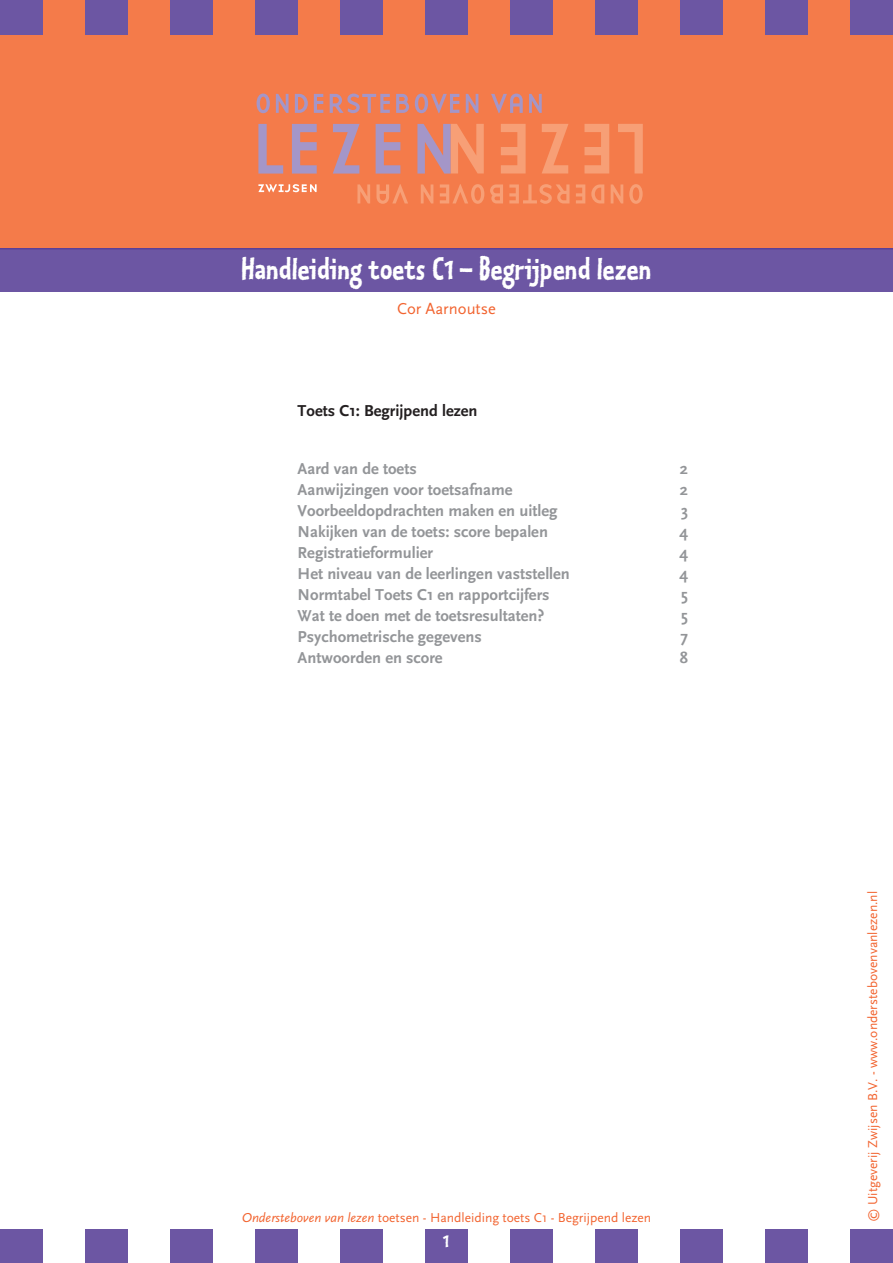
<style>
.page{position:relative;width:893px;height:1263px;background:#fff}
.page>*{position:absolute;margin:0;border:0;box-sizing:border-box;transform-origin:0 0}
._02_Eerste_pagina_02{font:33px "Kosmik Bold One";color:#fff}
._02_Eerste_pagina_02-2{font:700 16.5px "Scala Sans";color:#939598}
._02_Eerste_pagina_02-3{font:700 16.5px "Scala Sans";color:#231f20}
._02_Eerste_pagina_02-4{font:16.5px "Scala Sans";color:#f26430}
._01_Basispagina_01_G{font:13.5px "Scala Sans";color:#f26430}
.s1{font-style:italic}
</style>
<div class="page">
<div style="left:0;top:1229px;width:43px;height:34px;background:#6c56a3"></div>
<div style="left:85px;top:1229px;width:43px;height:34px;background:#6c56a3"></div>
<div style="left:170px;top:1229px;width:43px;height:34px;background:#6c56a3"></div>
<div style="left:255px;top:1229px;width:43px;height:34px;background:#6c56a3"></div>
<div style="left:340px;top:1229px;width:43px;height:34px;background:#6c56a3"></div>
<div style="left:425px;top:1229px;width:43px;height:34px;background:#6c56a3"></div>
<div style="left:510px;top:1229px;width:43px;height:34px;background:#6c56a3"></div>
<div style="left:595px;top:1229px;width:43px;height:34px;background:#6c56a3"></div>
<div style="left:680px;top:1229px;width:43px;height:34px;background:#6c56a3"></div>
<div style="left:765px;top:1229px;width:43px;height:34px;background:#6c56a3"></div>
<div style="left:850px;top:1229px;width:43px;height:34px;background:#6c56a3"></div>
<div style="left:0;top:249px;width:893px;height:42px;background:#6c56a3"></div>
<div style="left:0;top:0;width:893px;height:249px;background:#f47b4a"></div>
<div style="left:0;top:0;width:43px;height:35px;background:#6c56a3"></div>
<div style="left:85px;top:0;width:43px;height:35px;background:#6c56a3"></div>
<div style="left:170px;top:0;width:43px;height:35px;background:#6c56a3"></div>
<div style="left:255px;top:0;width:43px;height:35px;background:#6c56a3"></div>
<div style="left:340px;top:0;width:43px;height:35px;background:#6c56a3"></div>
<div style="left:425px;top:0;width:43px;height:35px;background:#6c56a3"></div>
<div style="left:510px;top:0;width:43px;height:35px;background:#6c56a3"></div>
<div style="left:595px;top:0;width:43px;height:35px;background:#6c56a3"></div>
<div style="left:680px;top:0;width:43px;height:35px;background:#6c56a3"></div>
<div style="left:765px;top:0;width:43px;height:35px;background:#6c56a3"></div>
<div style="left:850px;top:0;width:43px;height:35px;background:#6c56a3"></div>
<svg style="left:618px;top:124px;width:25px;height:49px"></svg>
<svg style="left:584px;top:124px;width:25px;height:49px"></svg>
<svg style="left:542px;top:124px;width:26px;height:49px"></svg>
<svg style="left:501px;top:124px;width:25px;height:49px"></svg>
<svg style="left:258px;top:124px;width:25px;height:50px"></svg>
<svg style="left:292px;top:124px;width:25px;height:50px"></svg>
<svg style="left:333px;top:124px;width:27px;height:50px"></svg>
<svg style="left:376px;top:124px;width:24px;height:50px"></svg>
<svg style="left:417px;top:124px;width:67px;height:50px;background:#dc8e7d"></svg>
<svg style="left:257px;top:94px;width:13px;height:19px"></svg>
<svg style="left:276px;top:94px;width:13px;height:19px"></svg>
<svg style="left:295px;top:94px;width:13px;height:19px"></svg>
<svg style="left:314px;top:94px;width:9px;height:19px"></svg>
<svg style="left:330px;top:94px;width:60px;height:19px"></svg>
<svg style="left:396px;top:94px;width:13px;height:19px"></svg>
<svg style="left:415px;top:94px;width:44px;height:19px"></svg>
<svg style="left:466px;top:94px;width:12px;height:19px"></svg>
<svg style="left:491px;top:94px;width:32px;height:19px"></svg>
<svg style="left:529px;top:94px;width:13px;height:19px"></svg>
<svg style="left:629px;top:184px;width:14px;height:20px"></svg>
<svg style="left:611px;top:184px;width:12px;height:19px"></svg>
<svg style="left:591px;top:184px;width:13px;height:19px"></svg>
<svg style="left:576px;top:184px;width:9px;height:19px"></svg>
<svg style="left:509px;top:184px;width:60px;height:20px"></svg>
<svg style="left:490px;top:184px;width:13px;height:19px"></svg>
<svg style="left:440px;top:184px;width:44px;height:20px"></svg>
<svg style="left:421px;top:184px;width:12px;height:19px"></svg>
<svg style="left:376px;top:184px;width:32px;height:20px"></svg>
<svg style="left:357px;top:184px;width:13px;height:19px"></svg>
<svg style="left:258px;top:184px;width:59px;height:8px"></svg>
<p class="_02_Eerste_pagina_02" style="left:241px;top:246px;width:412px">Handleiding toets C1 – Begrijpend lezen</p>
<p class="_02_Eerste_pagina_02-4" style="left:397px;top:300px;width:100px">Cor Aarnoutse</p>
<p class="_02_Eerste_pagina_02-3" style="left:298px;top:402px;width:181px">Toets C1: Begrijpend lezen</p>
<p class="_02_Eerste_pagina_02-2" style="left:298px;top:460px;width:121px">Aard van de toets</p>
<p class="_02_Eerste_pagina_02-2" style="left:680px;top:460px;width:10px">2</p>
<p class="_02_Eerste_pagina_02-2" style="left:298px;top:481px;width:216px">Aanwijzingen voor toetsafname</p>
<p class="_02_Eerste_pagina_02-2" style="left:680px;top:481px;width:10px">2</p>
<p class="_02_Eerste_pagina_02-2" style="left:298px;top:502px;width:261px">Voorbeeldopdrachten maken en uitleg</p>
<p class="_02_Eerste_pagina_02-2" style="left:681px;top:502px;width:9px">3</p>
<p class="_02_Eerste_pagina_02-2" style="left:298px;top:523px;width:252px">Nakijken van de toets: score bepalen</p>
<p class="_02_Eerste_pagina_02-2" style="left:679px;top:523px;width:10px">4</p>
<p class="_02_Eerste_pagina_02-2" style="left:298px;top:544px;width:137px">Registratieformulier</p>
<p class="_02_Eerste_pagina_02-2" style="left:679px;top:544px;width:10px">4</p>
<p class="_02_Eerste_pagina_02-2" style="left:298px;top:565px;width:274px">Het niveau van de leerlingen vaststellen</p>
<p class="_02_Eerste_pagina_02-2" style="left:679px;top:565px;width:10px">4</p>
<p class="_02_Eerste_pagina_02-2" style="left:298px;top:586px;width:253px">Normtabel Toets C1 en rapportcijfers</p>
<p class="_02_Eerste_pagina_02-2" style="left:681px;top:586px;width:8px">5</p>
<p class="_02_Eerste_pagina_02-2" style="left:298px;top:607px;width:248px">Wat te doen met de toetsresultaten?</p>
<p class="_02_Eerste_pagina_02-2" style="left:681px;top:607px;width:8px">5</p>
<p class="_02_Eerste_pagina_02-2" style="left:298px;top:628px;width:186px">Psychometrische gegevens</p>
<p class="_02_Eerste_pagina_02-2" style="left:680px;top:628px;width:9px">7</p>
<p class="_02_Eerste_pagina_02-2" style="left:298px;top:649px;width:147px">Antwoorden en score</p>
<p class="_02_Eerste_pagina_02-2" style="left:680px;top:649px;width:10px">8</p>
<p class="_01_Basispagina_01_G" style="left:242px;top:1210px;width:411px"><span class="s1">Ondersteboven van lezen</span> toetsen - Handleiding toets C1 - Begrijpend lezen</p>
<p class="_01_Basispagina_01_G" style="left:866px;top:1222px;width:332px;rotate:-90deg">© Uitgeverij Zwijsen B.V. - www.onderstebovenvanlezen.nl</p>
</div>
